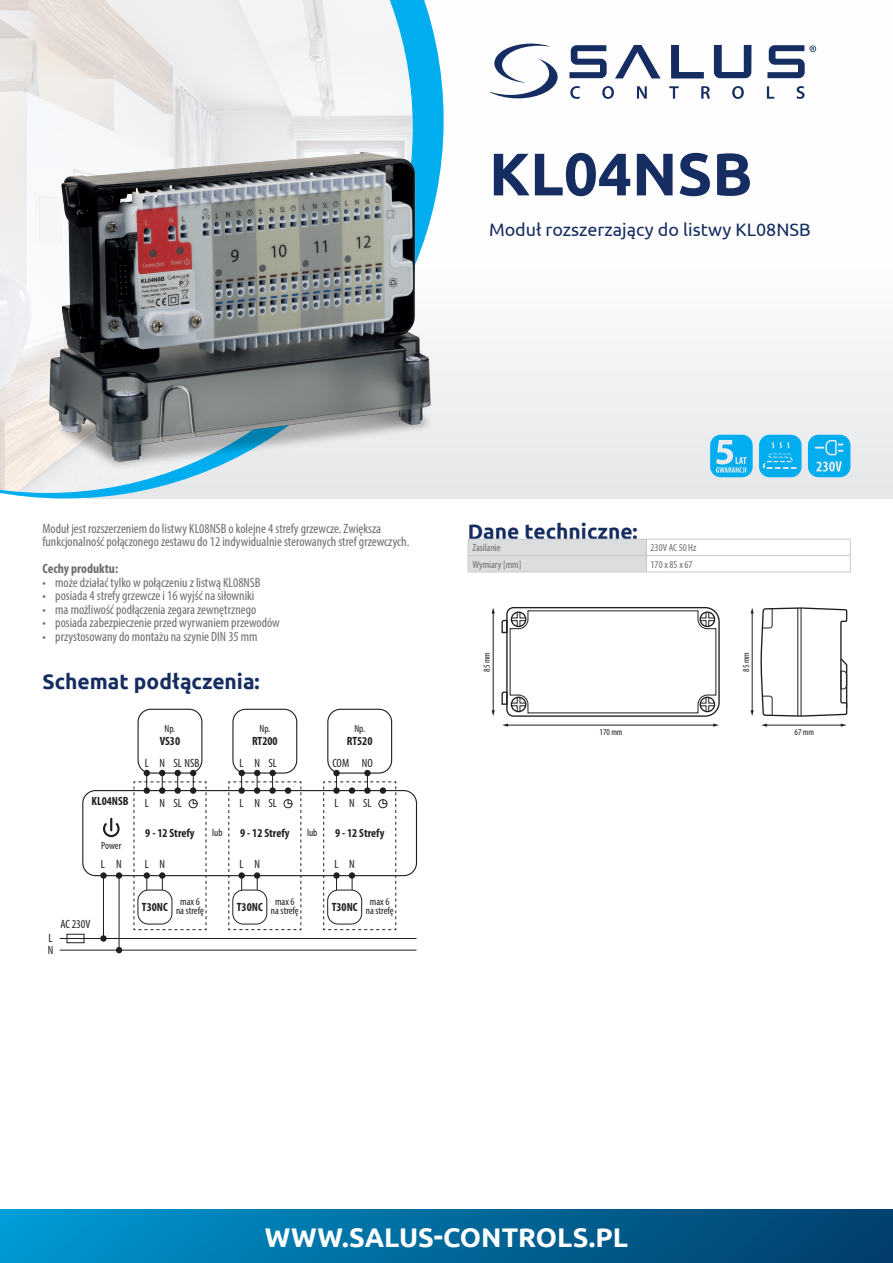
<style>
.page{position:relative;width:893px;height:1263px;background:#fff}
.page>*{position:absolute;margin:0;border:0;box-sizing:border-box;transform-origin:0 0}
.t1{font:700 60px "Ubuntu";color:#152d60}
.t2{font:700 27px "Ubuntu";color:#fff}
.t3{font:700 21px "Ubuntu";color:#152d60}
.t4{font:18px "Ubuntu";color:#152d60}
.Opisy{font:condensed 13.5px/13.5px "Myriad Pro";color:#6c6d70}
.Opisy-2{font:700 condensed 13.5px "Myriad Pro";color:#6c6d70}
.t5{font:700 condensed 12px "Myriad Pro";color:#231f20}
.t6{font:condensed 12px "Myriad Pro";color:#231f20}
.t7{font:condensed 10.5px "Myriad Pro";color:#231f20}
.Paragraph_Style_1{font:condensed 10.5px "Myriad Pro";color:#6c6d70}
.t8{font:condensed 9px "Myriad Pro";color:#231f20}
</style>
<div class="page">
<div style="left:0;top:1209px;width:893px;height:54px;background:linear-gradient(to right,#0099d2,#013d69)"></div>
<div style="left:86px;top:0;width:807px;height:498px;background:linear-gradient(to bottom,#fff,#ebecee)"></div>
<svg style="left:1px;top:0;width:443px;height:498px;background:#6acaef"></svg>
<img style="left:0;top:0;width:413px;height:493px">
<svg style="left:569px;top:45px;width:38px;height:33px"></svg>
<svg style="left:767px;top:45px;width:49px;height:33px"></svg>
<svg style="left:714px;top:45px;width:37px;height:33px"></svg>
<svg style="left:615px;top:45px;width:46px;height:33px"></svg>
<svg style="left:671px;top:45px;width:33px;height:33px"></svg>
<svg style="left:489px;top:44px;width:69px;height:54px"></svg>
<svg style="left:570px;top:86px;width:10px;height:13px"></svg>
<svg style="left:602px;top:86px;width:12px;height:13px"></svg>
<svg style="left:637px;top:86px;width:10px;height:13px"></svg>
<svg style="left:669px;top:86px;width:10px;height:13px"></svg>
<svg style="left:701px;top:86px;width:9px;height:13px"></svg>
<svg style="left:732px;top:86px;width:12px;height:13px"></svg>
<svg style="left:767px;top:86px;width:7px;height:13px"></svg>
<svg style="left:796px;top:86px;width:8px;height:13px"></svg>
<img style="left:43px;top:124px;width:446px;height:361px">
<hr style="left:60px;top:938px;width:356px;height:1px;background:#231f20">
<div style="left:67px;top:934px;width:17px;height:9px;border:1px solid #231f20"></div>
<div style="left:82px;top:790px;width:335px;height:86px;border:1px solid #231f20;border-radius:13px"></div>
<hr style="left:60px;top:950px;width:356px;height:1px;background:#231f20">
<svg style="left:100px;top:935px;width:7px;height:7px"></svg>
<hr style="left:103px;top:875px;width:1px;height:64px;background:#231f20">
<svg style="left:100px;top:872px;width:7px;height:7px"></svg>
<div style="left:116px;top:872px;width:6px;height:7px;background:#231f20;border-radius:50%"></div>
<svg style="left:116px;top:947px;width:6px;height:6px"></svg>
<hr style="left:119px;top:875px;width:1px;height:76px;background:#231f20">
<svg style="left:103px;top:818px;width:17px;height:19px"></svg>
<div style="left:138px;top:709px;width:64px;height:65px;border:1px solid #231f20;border-radius:13px"></div>
<svg style="left:134px;top:770px;width:73px;height:160px"></svg>
<div style="left:232px;top:709px;width:65px;height:65px;border:1px solid #231f20;border-radius:13px"></div>
<svg style="left:228px;top:770px;width:74px;height:160px"></svg>
<div style="left:327px;top:709px;width:65px;height:65px;border:1px solid #231f20;border-radius:13px"></div>
<div style="left:333px;top:770px;width:7px;height:6px;background:#231f20;border-radius:50%"></div>
<div style="left:364px;top:770px;width:7px;height:6px;background:#231f20;border-radius:50%"></div>
<svg style="left:323px;top:773px;width:73px;height:157px"></svg>
<hr style="left:752px;top:612px;width:1px;height:99px;background:#231f20">
<svg style="left:751px;top:710px;width:3px;height:6px"></svg>
<hr style="left:766px;top:725px;width:76px;height:1px;background:#231f20">
<svg style="left:761px;top:723px;width:6px;height:4px"></svg>
<svg style="left:841px;top:723px;width:6px;height:4px"></svg>
<svg style="left:760px;top:607px;width:88px;height:110px"></svg>
<hr style="left:507px;top:725px;width:207px;height:1px;background:#231f20">
<svg style="left:502px;top:723px;width:6px;height:4px"></svg>
<svg style="left:713px;top:723px;width:6px;height:4px"></svg>
<hr style="left:493px;top:612px;width:1px;height:99px;background:#231f20">
<svg style="left:492px;top:710px;width:3px;height:6px"></svg>
<svg style="left:501px;top:607px;width:219px;height:110px"></svg>
<hr style="left:646px;top:555px;width:204px;height:1px;background:#c7c8ca">
<svg style="left:468px;top:539px;width:179px;height:33px;background:#dadbdd"></svg>
<hr style="left:468px;top:571px;width:178px;height:1px;background:#c7c8ca">
<hr style="left:646px;top:539px;width:204px;height:1px;background:#c7c8ca">
<svg style="left:850px;top:539px;width:1px;height:33px"></svg>
<hr style="left:646px;top:572px;width:204px;height:1px;background:#c7c8ca">
<svg style="left:710px;top:435px;width:43px;height:42px;background:#3dbdee"></svg>
<svg style="left:759px;top:435px;width:42px;height:42px;background:#1bb4ee"></svg>
<svg style="left:808px;top:435px;width:42px;height:42px;background:#28b8ee"></svg>
<p class="t1" style="left:489px;top:138px;width:265px">KL04NSB</p>
<p class="t4" style="left:489px;top:219px;width:323px">Moduł rozszerzający do listwy KL08NSB</p>
<p class="Opisy" style="left:43px;top:521px;width:368px">Moduł jest rozszerzeniem do listwy KL08NSB o kolejne 4 strefy grzewcze. Zwiększa funkcjonalność połączonego zestawu do 12 indywidualnie sterowanych stref grzewczych.</p>
<p class="Opisy-2" style="left:43px;top:560px;width:77px">Cechy produktu:</p>
<p class="Opisy" style="left:43px;top:575px;width:219px">• może działać tylko w połączeniu z listwą KL08NSB</p>
<p class="Opisy" style="left:43px;top:589px;width:213px">• posiada 4 strefy grzewcze i 16 wyjść na siłowniki</p>
<p class="Opisy" style="left:43px;top:602px;width:215px">• ma możliwość podłączenia zegara zewnętrznego</p>
<p class="Opisy" style="left:43px;top:616px;width:239px">• posiada zabezpieczenie przed wyrwaniem przewodów</p>
<p class="Opisy" style="left:43px;top:629px;width:217px">• przystosowany do montażu na szynie DIN 35 mm</p>
<p class="t3" style="left:43px;top:669px;width:219px">Schemat podłączenia:</p>
<p class="t7" style="left:165px;top:722px;width:12px">Np.</p>
<p class="t7" style="left:259px;top:722px;width:12px">Np.</p>
<p class="t7" style="left:354px;top:722px;width:12px">Np.</p>
<p class="t5" style="left:160px;top:733px;width:22px">VS30</p>
<p class="t5" style="left:252px;top:733px;width:27px">RT200</p>
<p class="t5" style="left:347px;top:733px;width:27px">RT520</p>
<p class="t5" style="left:92px;top:793px;width:39px">KL04NSB</p>
<p class="t7" style="left:101px;top:839px;width:22px">Power</p>
<p class="t6" style="left:101px;top:857px;width:6px">L</p>
<p class="t6" style="left:116px;top:857px;width:7px">N</p>
<p class="t6" style="left:49px;top:931px;width:6px">L</p>
<p class="t6" style="left:60px;top:917px;width:32px">AC 230V</p>
<p class="t6" style="left:48px;top:943px;width:7px">N</p>
<p class="t6" style="left:145px;top:756px;width:56px">L N SL NSB</p>
<p class="t6" style="left:145px;top:796px;width:39px">L NSL</p>
<p class="t6" style="left:240px;top:756px;width:39px">L NSL</p>
<p class="t6" style="left:240px;top:796px;width:39px">L NSL</p>
<p class="t6" style="left:332px;top:756px;width:42px">COM NO</p>
<p class="t6" style="left:334px;top:796px;width:39px">L NSL</p>
<p class="t5" style="left:145px;top:825px;width:51px">9 - 12 Strefy</p>
<p class="t5" style="left:240px;top:825px;width:51px">9 - 12 Strefy</p>
<p class="t5" style="left:335px;top:825px;width:51px">9 - 12 Strefy</p>
<p class="t7" style="left:212px;top:826px;width:12px">lub</p>
<p class="t7" style="left:307px;top:826px;width:12px">lub</p>
<p class="t6" style="left:145px;top:857px;width:22px">L N</p>
<p class="t5" style="left:142px;top:899px;width:59px">T30NC <sup>max</sup> <sup>6</sup></p>
<p class="t7" style="left:176px;top:904px;width:29px">na strefę</p>
<p class="t6" style="left:240px;top:857px;width:22px">L N</p>
<p class="t5" style="left:237px;top:899px;width:59px">T30NC <sup>max</sup> <sup>6</sup></p>
<p class="t7" style="left:271px;top:904px;width:29px">na strefę</p>
<p class="t6" style="left:334px;top:857px;width:22px">L N</p>
<p class="t5" style="left:332px;top:899px;width:59px">T30NC <sup>max</sup> <sup>6</sup></p>
<p class="t7" style="left:366px;top:904px;width:29px">na strefę</p>
<p class="t3" style="left:468px;top:519px;width:172px">Dane techniczne:</p>
<p class="Paragraph_Style_1" style="left:472px;top:541px;width:30px">Zasilanie</p>
<p class="Paragraph_Style_1" style="left:651px;top:541px;width:47px">230V AC 50 Hz</p>
<p class="Paragraph_Style_1" style="left:472px;top:558px;width:51px">Wymiary [mm]</p>
<p class="Paragraph_Style_1" style="left:651px;top:558px;width:44px">170 x 85 x 67</p>
<p class="t8" style="left:481px;top:672px;width:21px;rotate:-90deg">85 mm</p>
<p class="t8" style="left:741px;top:672px;width:21px;rotate:-90deg">85 mm</p>
<p class="t8" style="left:600px;top:727px;width:24px">170 mm</p>
<p class="t8" style="left:795px;top:727px;width:21px">67 mm</p>
<h2 class="t2" style="left:265px;top:1220px;width:365px">WWW.SALUS-CONTROLS.PL</h2>
</div>
